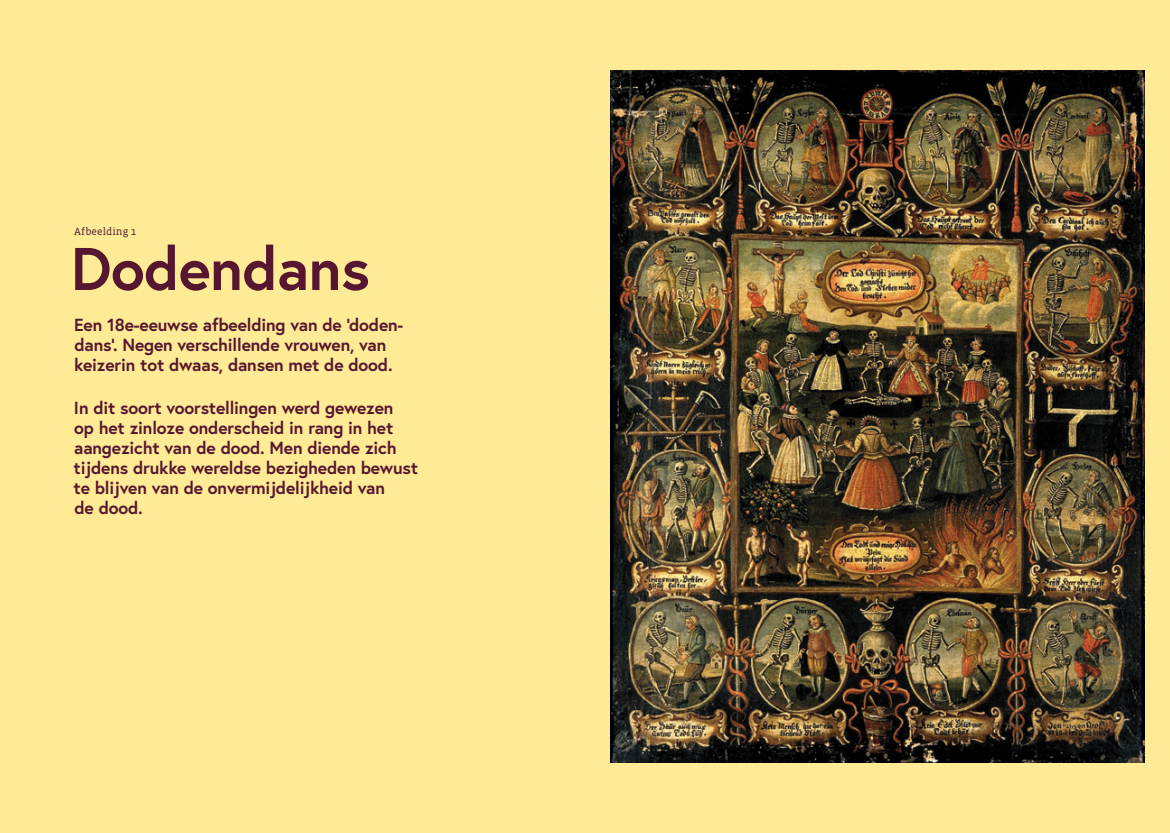
<style>
.page{position:relative;width:1170px;height:833px;background:#fff}
.page>*{position:absolute;margin:0;border:0;box-sizing:border-box;transform-origin:0 0}
.t1{font:700 60px "Europa";letter-spacing:-.01em;color:#561630}
.t2{font:700 17.5px/20px "Europa";letter-spacing:-.01em;color:#561630}
.t3{font:10.62px "Vista Slab OTCE";letter-spacing:.01em;color:#511b35}
</style>
<div class="page">
<div style="left:0;top:0;width:1169px;height:833px;background:#ffea95"></div>
<img style="left:611px;top:70px;width:532px;height:692px">
<p class="t3" style="left:74px;top:225px;width:63px">Afbeelding 1</p>
<h1 class="t1" style="left:71px;top:228px;width:301px">Dodendans</h1>
<p class="t2" style="left:74px;top:314px;width:331px">Een 18e-eeuwse afbeelding van de ‘doden&shy;dans’. Negen verschillende vrouwen, van keizerin tot dwaas, dansen met de dood.</p>
<p class="t2" style="left:74px;top:397px;width:346px">In dit soort voorstellingen werd gewezen<br>op het zinloze onderscheid in rang in het aangezicht van de dood. Men diende zich tijdens drukke wereldse bezigheden bewust te blijven van de onvermijdelijkheid van<br>de dood.</p>
</div>
